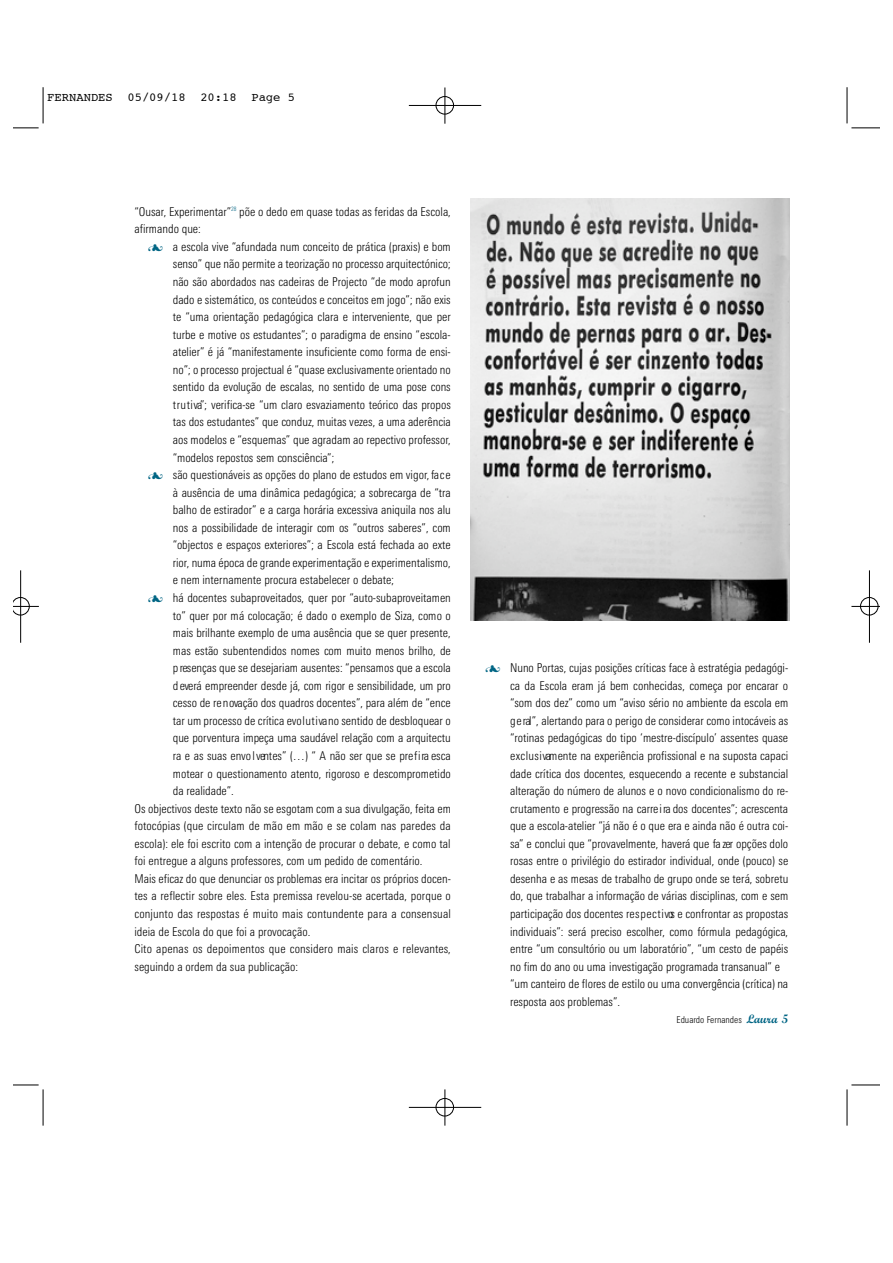
<style>
.page{position:relative;width:893px;height:1263px;background:#fff}
.page>*{position:absolute;margin:0;border:0;box-sizing:border-box;transform-origin:0 0}
.t1{font:300 condensed 12.15px/17.5px "Linotype Univers";color:#000}
.t2{font:12.15px "Courier";color:#000}
.t3{font:300 condensed 9.45px "Linotype Univers";color:#000}
.s1{font-family:"Script";font-weight:700;font-stretch:normal;font-size:12.15px;color:#006584}
</style>
<div class="page">
<img style="left:470px;top:198px;width:319px;height:423px">
<svg style="left:14px;top:127px;width:25px;height:2px"></svg>
<hr style="left:43px;top:87px;width:1px;height:36px;background:#000">
<svg style="left:851px;top:127px;width:28px;height:2px"></svg>
<hr style="left:847px;top:87px;width:1px;height:36px;background:#000">
<svg style="left:14px;top:1084px;width:25px;height:1px"></svg>
<hr style="left:43px;top:1089px;width:1px;height:36px;background:#000">
<svg style="left:851px;top:1084px;width:28px;height:1px"></svg>
<hr style="left:847px;top:1089px;width:1px;height:36px;background:#000">
<hr style="left:409px;top:105px;width:72px;height:1px;background:#000">
<hr style="left:445px;top:87px;width:1px;height:37px;background:#000">
<svg style="left:435px;top:96px;width:19px;height:19px"></svg>
<hr style="left:409px;top:1107px;width:72px;height:1px;background:#000">
<hr style="left:445px;top:1089px;width:1px;height:36px;background:#000">
<svg style="left:435px;top:1097px;width:19px;height:20px"></svg>
<hr style="left:869px;top:570px;width:1px;height:73px;background:#000">
<svg style="left:851px;top:597px;width:28px;height:19px"></svg>
<hr style="left:20px;top:570px;width:1px;height:73px;background:#000">
<svg style="left:14px;top:597px;width:25px;height:19px"></svg>
<p class="t2" style="left:47px;top:92px;width:249px">FERNANDES 05/09/18 20:18 Page 5</p>
<p class="t1" style="left:134px;top:203px;width:318px">“Ousar, Experimentar”<sup>28</sup> põe o dedo em quase todas as feridas da Escola, afirmando que:</p>
<p class="t1" style="left:173px;top:238px;width:279px">a escola vive “afundada num conceito de prática (praxis) e bom</p>
<p class="t1" style="left:173px;top:256px;width:279px">senso” que não permite a teorização no processo arquitectónico;</p>
<p class="t1" style="left:173px;top:274px;width:279px">não são abordados nas cadeiras de Projecto “de modo apro fu n</p>
<p class="t1" style="left:173px;top:291px;width:279px">dado e sistemático, os conteúdos e conceitos em jogo”; não exis</p>
<p class="t1" style="left:173px;top:309px;width:279px">te “uma orientação pedagógica clara e interveniente, que per</p>
<p class="t1" style="left:173px;top:326px;width:279px">turbe e motive os estudantes”; o paradigma de ensino “escola-</p>
<p class="t1" style="left:173px;top:344px;width:279px">atelier” é já “manifestamente insuficiente como forma de ensi-</p>
<p class="t1" style="left:173px;top:361px;width:279px">no”; o processo projectual é “quase exclusivamente orientado no</p>
<p class="t1" style="left:173px;top:379px;width:279px">sentido da evolução de escalas, no sentido de uma pose cons</p>
<p class="t1" style="left:173px;top:396px;width:279px">t r u t iva”; verifica-se “um claro esvaziamento teórico das pro p o s</p>
<p class="t1" style="left:173px;top:414px;width:279px">tas dos estudantes” que conduz, muitas ve zes, a uma aderê n c ia</p>
<p class="t1" style="left:173px;top:431px;width:280px">aos modelos e “esquemas” que agradam ao re p e c tivo pro fe s s o r,</p>
<p class="t1" style="left:173px;top:449px;width:163px">“modelos repostos sem consciência”;</p>
<p class="t1" style="left:173px;top:467px;width:279px">são questionáveis as opções do plano de estudos em vigor, fa c e</p>
<p class="t1" style="left:173px;top:484px;width:280px">à ausência de uma dinâmica pedagógica; a sobre c a rga de “tra</p>
<p class="t1" style="left:173px;top:502px;width:280px">balho de estirador” e a carga horária excessiva aniquila nos alu</p>
<p class="t1" style="left:173px;top:519px;width:279px">nos a possibilidade de interagir com os “o u tros saberes”, com</p>
<p class="t1" style="left:173px;top:537px;width:279px">“objectos e espaços exteriores”; a Escola está fechada ao exte</p>
<p class="t1" style="left:173px;top:554px;width:280px">rio r, numa época de grande experimentação e experimentalismo,</p>
<p class="t1" style="left:173px;top:572px;width:223px">e nem internamente pro c u ra estabelecer o debate;</p>
<p class="t1" style="left:173px;top:589px;width:280px">há docentes subaproveitados, quer por “a u to -s u b a p rove ita m e n</p>
<p class="t1" style="left:173px;top:607px;width:280px">to” quer por má colocação; é dado o exemplo de Siza, como o</p>
<p class="t1" style="left:173px;top:625px;width:279px">mais brilhante exemplo de uma ausência que se quer presente,</p>
<p class="t1" style="left:173px;top:642px;width:279px">mas estão subentendidos nomes com muito menos brilho, de</p>
<p class="t1" style="left:173px;top:660px;width:279px">p resenças que se desejariam ausentes: “pensamos que a escola</p>
<p class="t1" style="left:173px;top:677px;width:280px">d eve rá empreender desde já, com rigor e sensibilidade, um pro</p>
<p class="t1" style="left:173px;top:695px;width:279px">cesso de re n ovação dos quadros docentes”, para além de “ence</p>
<p class="t1" style="left:173px;top:712px;width:279px">tar um processo de crítica evo lu t iva no sentido de desbloquear o</p>
<p class="t1" style="left:173px;top:730px;width:279px">que porve n tu ra impeça uma saudável relação com a arq u ite c tu</p>
<p class="t1" style="left:173px;top:747px;width:279px">ra e as suas envo l ventes” (…) “ A não ser que se pre f i ra esca</p>
<p class="t1" style="left:173px;top:765px;width:280px">motear o questionamento atento, rigoroso e descomprometido</p>
<p class="t1" style="left:173px;top:782px;width:63px">da re a lid a d e ” .</p>
<p class="t1" style="left:134px;top:800px;width:318px">Os objectivos deste texto não se esgotam com a sua divulgação, feita em</p>
<p class="t1" style="left:134px;top:818px;width:318px">fotocópias (que circulam de mão em mão e se colam nas paredes da</p>
<p class="t1" style="left:134px;top:835px;width:318px">escola): ele foi escrito com a intenção de procurar o debate, e como tal</p>
<p class="t1" style="left:134px;top:853px;width:290px">foi entregue a alguns professores, com um pedido de comentário.</p>
<p class="t1" style="left:134px;top:870px;width:318px">Mais eficaz do que denunciar os problemas era incitar os próprios docen-</p>
<p class="t1" style="left:134px;top:888px;width:318px">tes a reflectir sobre eles. Esta premissa revelou-se acertada, porque o</p>
<p class="t1" style="left:134px;top:905px;width:318px">conjunto das respostas é muito mais contundente para a consensual</p>
<p class="t1" style="left:134px;top:923px;width:177px">ideia de Escola do que foi a provocação.</p>
<p class="t1" style="left:134px;top:940px;width:318px">Cito apenas os depoimentos que considero mais claros e relevantes,</p>
<p class="t1" style="left:134px;top:958px;width:165px">seguindo a ordem da sua publicação:</p>
<p class="t1" style="left:510px;top:660px;width:280px">Nuno Portas, cujas posições críticas face à estratégia pedagógi&shy;ca da Escola eram já bem conhecidas, começa por encarar o “som dos dez” como um “aviso sério no ambiente da escola em g e ral”, alertando para o perigo de considerar como intocáveis as “ rotinas pedagógicas do tipo ‘mestre-discípulo’ assentes quase e x c lu s ivamente na experiência profissional e na suposta capaci dade crítica dos docentes, esquecendo a recente e substancial a lte ração do número de alunos e o novo condicionalismo do re - crutamento e pro g ressão na carre i ra dos docentes”; acre s c e n ta que a escola-atelier “já não é o que era e ainda não é outra coi&shy;s a” e conclui que “provavelmente, have rá que fa zer opções dolo rosas entre o privilégio do estirador individual, onde (pouco) se desenha e as mesas de trabalho de grupo onde se terá, sobre tu do, que trabalhar a informação de várias disciplinas, com e sem participação dos docentes re s p e c t ivos e confrontar as pro p o s ta s individuais”: será preciso escolher, como fórmula pedagógica, e n tre “um consultório ou um laboratório”, “um cesto de papéis no fim do ano ou uma investigação pro g ramada transanual” e “um canteiro de flores de estilo ou uma conve rgência (crítica) na resposta aos pro b le m a s ” .</p>
<p class="t3" style="left:676px;top:1015px;width:113px">Eduardo Fernandes <span class="s1">Laura 5</span></p>
</div>
